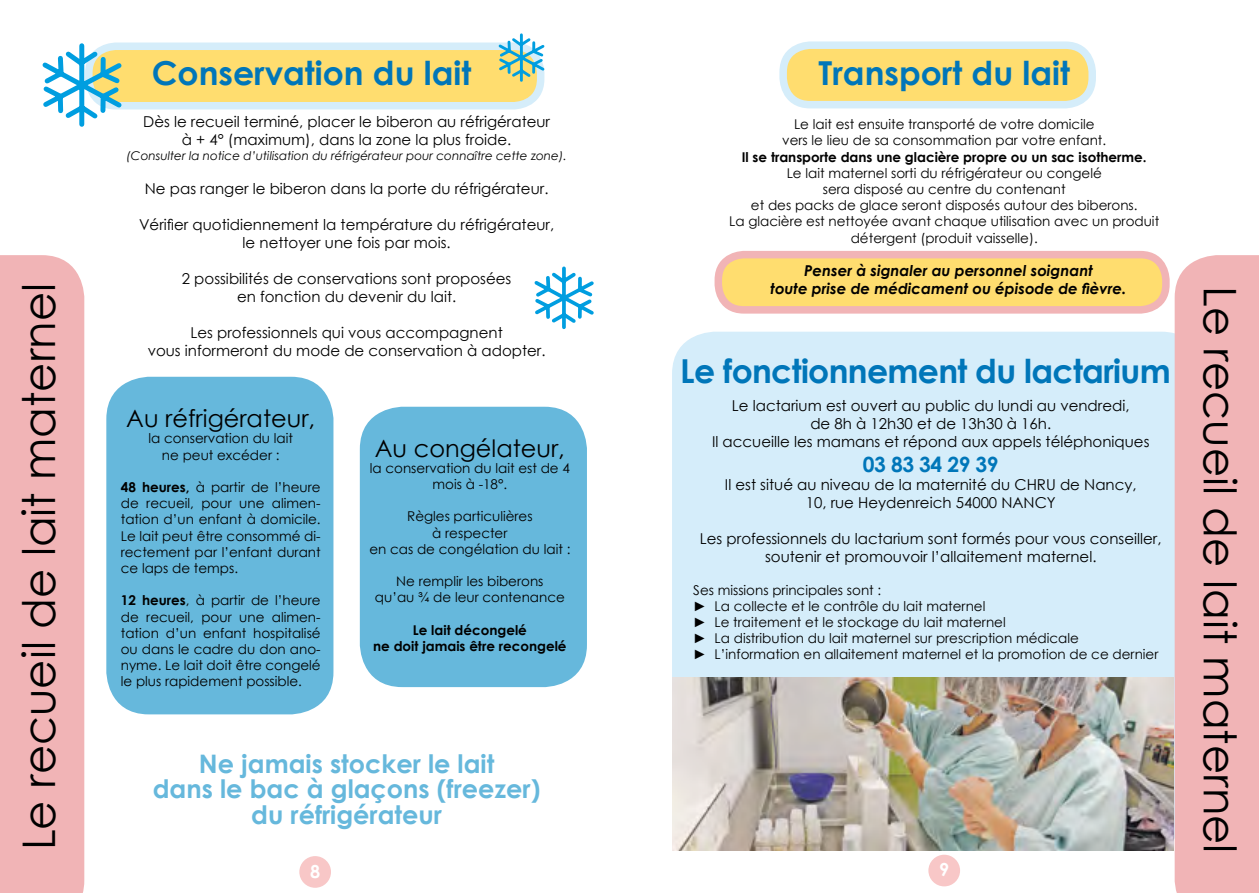
<style>
.page{position:relative;width:1259px;height:893px;background:#fff}
.page>*{position:absolute;margin:0;border:0;box-sizing:border-box;transform-origin:0 0}
.t1{font:45px "Century Gothic";color:#000}
.t2{font:700 33px "Century Gothic";color:#0076b9}
.t3{font:700 33px "Century Gothic";letter-spacing:-.02em;color:#0076b9}
.t4{font:700 25.5px/25.5px "Century Gothic";color:#66b8dc;text-align:center}
.t5{font:24px "Century Gothic";color:#000}
.t6{font:700 21px "Century Gothic";letter-spacing:-.02em;color:#0076b9}
.t7{font:700 18px "Century Gothic";color:#fff}
.t8{font:15px/18px "Century Gothic";color:#000;text-align:center}
.t9{font:italic 700 15px/18px "Century Gothic";color:#000;text-align:center}
.t10{font:13.5px/16.2px "Century Gothic";color:#000;text-align:center}
.t11{font:700 13.5px/16.2px "Century Gothic";color:#000;text-align:center}
.t12{font:italic 12px "Century Gothic";color:#000}
.s1{font-weight:700}
</style>
<div class="page">
<div style="left:299px;top:856px;width:32px;height:32px;background:#f8c7c7;border-radius:50%"></div>
<div style="left:928px;top:855px;width:32px;height:31px;background:#f8c7c7;border-radius:50%"></div>
<div style="left:783px;top:45px;width:309px;height:60px;background:#ffdd6f;border-radius:27px"></div>
<div style="left:779px;top:41px;width:317px;height:67px;border:8px solid #d5edfa;border-radius:27px"></div>
<div style="left:89px;top:46px;width:452px;height:60px;background:#ffdd6f;border-radius:27px"></div>
<div style="left:85px;top:43px;width:459px;height:66px;border:8px solid #d5edfa;border-radius:27px"></div>
<div style="left:718px;top:255px;width:448px;height:55px;background:#ffdd6f;border-radius:26px"></div>
<div style="left:714px;top:251px;width:455px;height:63px;border:8px solid #f1b4b6;border-radius:26px"></div>
<div style="left:672px;top:332px;width:531px;height:509px;background:#d5edfa;border-radius:43px"></div>
<div style="left:106px;top:377px;width:227px;height:337px;background:#66b8dc;border-radius:43px"></div>
<div style="left:360px;top:407px;width:227px;height:280px;background:#66b8dc;border-radius:43px"></div>
<div style="left:0;top:255px;width:84px;height:638px;background:#f1b4b6"></div>
<div style="left:1174px;top:255px;width:85px;height:638px;background:#f1b4b6"></div>
<svg style="left:496px;top:33px;width:49px;height:50px"></svg>
<svg style="left:42px;top:42px;width:84px;height:85px"></svg>
<svg style="left:534px;top:266px;width:60px;height:64px"></svg>
<img style="left:672px;top:677px;width:502px;height:173px">
<h2 class="t2" style="left:152px;top:48px;width:321px">Conservation du lait</h2>
<p class="t8" style="left:143px;top:112px;width:408px">Dès le recueil terminé, placer le biberon au réfrigérateur à + 4° (maximum), dans la zone la plus froide.</p>
<p class="t12" style="left:126px;top:147px;width:442px">(Consulter la notice d’utilisation du réfrigérateur pour connaître cette zone).</p>
<p class="t8" style="left:145px;top:179px;width:405px">Ne pas ranger le biberon dans la porte du réfrigérateur.</p>
<p class="t8" style="left:139px;top:215px;width:417px">Vérifier quotidiennement la température du réfrigérateur, le nettoyer une fois par mois.</p>
<p class="t8" style="left:182px;top:269px;width:331px">2 possibilités de conservations sont proposées en fonction du devenir du lait.</p>
<p class="t8" style="left:148px;top:323px;width:399px">Les professionnels qui vous accompagnent<br>vous informeront du mode de conservation à adopter.</p>
<h2 class="t2" style="left:818px;top:48px;width:253px">Transport du lait</h2>
<p class="t10" style="left:782px;top:116px;width:325px">Le lait est ensuite transporté de votre domicile vers le lieu de sa consommation par votre enfant.</p>
<p class="t11" style="left:742px;top:148px;width:406px">Il se transporte dans une glacière propre ou un sac isotherme.</p>
<p class="t10" style="left:729px;top:165px;width:431px">Le lait maternel sorti du réfrigérateur ou congelé<br>sera disposé au centre du contenant<br>et des packs de glace seront disposés autour des biberons.<br>La glacière est nettoyée avant chaque utilisation avec un produit détergent (produit vaisselle).</p>
<p class="t9" style="left:770px;top:261px;width:357px">Penser à signaler au personnel soignant<br>toute prise de médicament ou épisode de fièvre.</p>
<h1 class="t1" style="left:7px;top:850px;width:569px;rotate:-90deg">Le recueil de lait maternel</h1>
<h1 class="t1" style="left:1251px;top:286px;width:569px;rotate:90deg">Le recueil de lait maternel</h1>
<h2 class="t3" style="left:680px;top:346px;width:492px">Le fonctionnement du lactarium</h2>
<p class="t8" style="left:712px;top:396px;width:439px">Le lactarium est ouvert au public du lundi au vendredi,<br>de 8h à 12h30 et de 13h30 à 16h.<br>Il accueille les mamans et répond aux appels téléphoniques</p>
<h3 class="t6" style="left:863px;top:449px;width:137px">03 83 34 29 39</h3>
<p class="t8" style="left:725px;top:475px;width:413px">Il est situé au niveau de la maternité du CHRU de Nancy,<br>10, rue Heydenreich 54000 NANCY</p>
<p class="t8" style="left:700px;top:529px;width:463px">Les professionnels du lactarium sont formés pour vous conseiller, soutenir et promouvoir l’allaitement maternel.</p>
<p class="t10" style="left:693px;top:581px;width:467px;text-align:left">Ses missions principales sont :<br>► La collecte et le contrôle du lait maternel<br>► Le traitement et le stockage du lait maternel<br>► La distribution du lait maternel sur prescription médicale<br>► L’information en allaitement maternel et la promotion de ce dernier</p>
<h3 class="t5" style="left:126px;top:402px;width:190px">Au réfrigérateur,</h3>
<p class="t10" style="left:148px;top:430px;width:146px">la conservation du lait ne peut excéder :</p>
<p class="t10" style="left:121px;top:479px;width:201px;text-align:justify"><span class="s1">48 heures,</span> à partir de l’heure de recueil, pour une alimen&shy;tation d’un enfant à domicile.<br>Le lait peut être consommé di&shy;rectement par l’enfant durant ce laps de temps.</p>
<p class="t10" style="left:121px;top:592px;width:201px;text-align:justify"><span class="s1">12 heures</span>, à partir de l’heure de recueil, pour une alimen&shy;tation d’un enfant hospitalisé ou dans le cadre du don ano&shy;nyme. Le lait doit être congelé le plus rapidement possible.</p>
<h3 class="t5" style="left:375px;top:431px;width:192px">Au congélateur,</h3>
<p class="t10" style="left:370px;top:459px;width:202px">la conservation du lait est de 4 mois à -18°.</p>
<p class="t10" style="left:369px;top:508px;width:203px">Règles particulières<br>à respecter<br>en cas de congélation du lait :</p>
<p class="t10" style="left:375px;top:573px;width:191px">Ne remplir les biberons qu’au ¾ de leur contenance</p>
<p class="t11" style="left:373px;top:621px;width:195px">Le lait décongelé<br>ne doit jamais être recongelé</p>
<h3 class="t4" style="left:153px;top:750px;width:389px">Ne jamais stocker le lait<br>dans le bac à glaçons (freezer) du réfrigérateur</h3>
<h3 class="t7" style="left:310px;top:858px;width:12px">8</h3>
<h3 class="t7" style="left:939px;top:856px;width:12px">9</h3>
</div>
